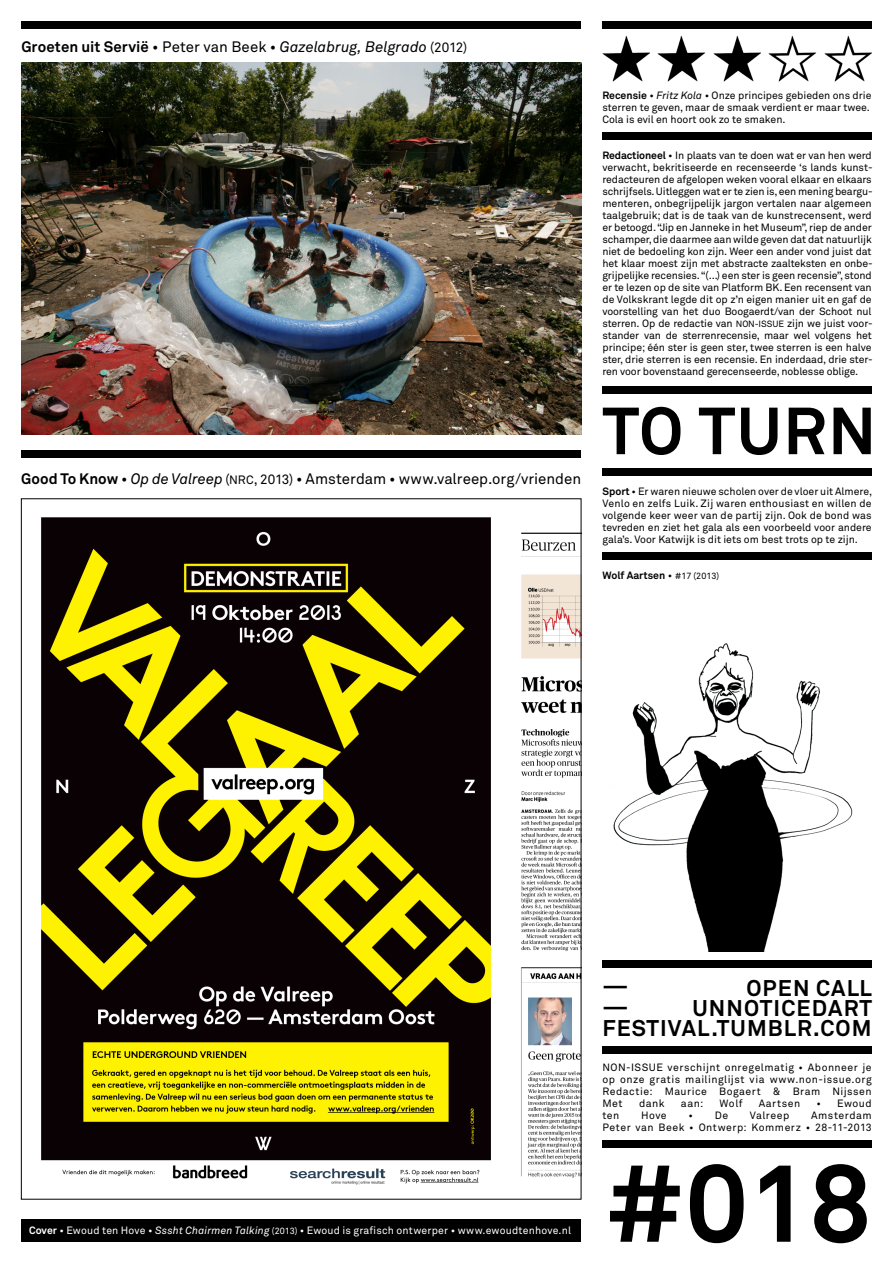
<style>
.page{position:relative;width:893px;height:1263px;background:#fff}
.page>*{position:absolute;margin:0;border:0;box-sizing:border-box;transform-origin:0 0}
.t1{font:700 109.5px "Akkurat";color:#000}
.t2{font:700 65.7px "Akkurat";letter-spacing:.025em;color:#000}
.t3{font:700 22.5px "Akkurat";letter-spacing:.045em;color:#000}
.t4{font:15px "Akkurat";color:#000}
.t5{font:italic 15px "Akkurat";color:#000}
.t6{font:10.5px/12px "Akkurat";letter-spacing:.01em;color:#000;text-align:justify}
.t7{font:10.5px "Akkurat";letter-spacing:.045em;color:#000}
.t8{font:10.5px "Akkurat";letter-spacing:.015em;color:#fff}
.t9{font:10.5px "Akkurat";letter-spacing:.05em;color:#000}
.t10{font:700 10.5px "Akkurat";color:#000}
.t11{font:10.5px "Akkurat";letter-spacing:.055em;color:#000}
.s1{font-weight:700;font-style:normal}
.s2{font-style:normal}
.s3{font-style:normal;font-size:13.5px}
.s4{font-weight:700}
.s5{font-style:italic}
.s6{font-size:13.5px}
.s7{font-size:12px}
.s8{font-size:9px}
.s9{font-weight:400}
.s10{font-weight:400;font-size:9px}
</style>
<div class="page">
<img style="left:613px;top:643px;width:240px;height:308px">
<div style="left:21px;top:450px;width:560px;height:7px;background:#000"></div>
<div style="left:602px;top:21px;width:270px;height:8px;background:#000"></div>
<div style="left:602px;top:552px;width:270px;height:8px;background:#000"></div>
<div style="left:602px;top:386px;width:270px;height:8px;background:#000"></div>
<div style="left:602px;top:468px;width:270px;height:8px;background:#000"></div>
<div style="left:602px;top:1046px;width:270px;height:8px;background:#000"></div>
<div style="left:602px;top:1140px;width:270px;height:8px;background:#000"></div>
<div style="left:602px;top:132px;width:270px;height:8px;background:#000"></div>
<img style="left:602px;top:35px;width:47px;height:47px">
<img style="left:658px;top:35px;width:47px;height:47px">
<img style="left:713px;top:35px;width:48px;height:47px">
<img style="left:769px;top:35px;width:47px;height:47px">
<img style="left:824px;top:35px;width:48px;height:47px">
<div style="left:602px;top:960px;width:270px;height:7px;background:#000"></div>
<div style="left:21px;top:1219px;width:560px;height:23px;background:#000"></div>
<div style="left:21px;top:21px;width:560px;height:8px;background:#000"></div>
<img style="left:21px;top:62px;width:560px;height:373px">
<img style="left:41px;top:517px;width:538px;height:668px">
<p class="t5" style="left:21px;top:37px;width:447px"><span class="s1">Groeten uit Servië</span> <span class="s2">• Peter van Beek •</span> Gazelabrug, Belgrado <span class="s3">(2012)</span></p>
<p class="t4" style="left:21px;top:469px;width:561px"><span class="s4">Good To Know</span> • <span class="s5">Op de Valreep</span> <span class="s6">(</span><span class="s7">NRC</span><span class="s6">, 2013)</span> • Amsterdam • www.valreep.org/vrienden</p>
<p class="t6" style="left:602px;top:89px;width:271px;text-align:left"><span class="s4">Recensie</span> • <span class="s5">Fritz Kola</span> • Onze principes gebieden ons drie sterren te geven, maar de smaak verdient er maar twee.<br>Cola is evil en hoort ook zo te smaken.</p>
<p class="t6" style="left:602px;top:149px;width:272px"><span class="s4">Redactioneel</span> • In plaats van te doen wat er van hen werd verwacht, bekritiseerde en recenseerde ‘s lands kunst&shy;redacteuren de afgelopen weken vooral elkaar en elkaars schrijfsels. Uitleggen wat er te zien is, een mening beargu&shy;menteren, onbegrijpelijk jargon vertalen naar algemeen taalgebruik; dat is de taak van de kunstrecensent, werd er betoogd. “Jip en Janneke in het Museum”, riep de ander schamper, die daarmee aan wilde geven dat dat natuurlijk niet de bedoeling kon zijn. Weer een ander vond juist dat het klaar moest zijn met abstracte zaalteksten en onbe&shy;grijpelijke recensies. “(...) een ster is geen recensie”, stond er te lezen op de site van Platform BK. Een recensent van de Volkskrant legde dit op z’n eigen manier uit en gaf de voorstelling van het duo Boogaerdt/van der Schoot nul sterren. Op de redactie van <span class="s8">NON-ISSUE</span> zijn we juist voor&shy;stander van de sterrenrecensie, maar wel volgens het principe; één ster is geen ster, twee sterren is een halve ster, drie sterren is een recensie. En inderdaad, drie ster&shy;ren voor bovenstaand gerecenseerde, noblesse oblige.</p>
<p class="t2" style="left:602px;top:390px;width:275px">TO TURN</p>
<p class="t6" style="left:602px;top:485px;width:271px"><span class="s4">Sport</span> • Er waren nieuwe scholen over de vloer uit Almere, Venlo en zelfs Luik. Zij waren enthousiast en willen de volgende keer weer van de partij zijn. Ook de bond was tevreden en ziet het gala als een voorbeeld voor andere gala’s. Voor Katwijk is dit iets om best trots op te zijn.</p>
<p class="t10" style="left:602px;top:568px;width:118px">Wolf Aartsen <span class="s9">•</span> <span class="s10">#17 (2013)</span></p>
<p class="t8" style="left:29px;top:1223px;width:543px"><span class="s4">Cover</span> • Ewoud ten Hove • <span class="s5">Sssht Chairmen Talking</span> <span class="s8">(2013)</span> • Ewoud is grafisch ontwerper • www.ewoudtenhove.nl</p>
<p class="t3" style="left:602px;top:972px;width:27px">—</p>
<p class="t3" style="left:746px;top:974px;width:127px">OPEN CALL</p>
<p class="t3" style="left:602px;top:993px;width:27px">—</p>
<p class="t3" style="left:692px;top:994px;width:181px">UNNOTICEDART</p>
<p class="t3" style="left:602px;top:1014px;width:271px">FESTIVAL.TUMBLR.COM</p>
<p class="t7" style="left:602px;top:1060px;width:271px">NON-ISSUE verschijnt onregelmatig • Abonneer je</p>
<p class="t7" style="left:602px;top:1072px;width:271px">op onze gratis mailinglijst via www.non-issue.org</p>
<p class="t7" style="left:602px;top:1084px;width:271px">Redactie: Maurice Bogaert &amp; Bram Nijssen</p>
<p class="t6" style="left:602px;top:1097px;width:22px">Met</p>
<p class="t6" style="left:639px;top:1097px;width:27px">dank</p>
<p class="t6" style="left:681px;top:1097px;width:24px">aan:</p>
<p class="t6" style="left:720px;top:1097px;width:25px">Wolf</p>
<p class="t11" style="left:759px;top:1096px;width:43px">Aartsen</p>
<p class="t6" style="left:816px;top:1097px;width:57px">• Ewoud</p>
<p class="t6" style="left:602px;top:1109px;width:18px">ten</p>
<p class="t6" style="left:641px;top:1109px;width:27px">Hove</p>
<p class="t6" style="left:688px;top:1109px;width:41px">• De</p>
<p class="t7" style="left:750px;top:1108px;width:41px">Valreep</p>
<p class="t9" style="left:811px;top:1108px;width:62px">Amsterdam</p>
<p class="t9" style="left:602px;top:1120px;width:271px">Peter van Beek • Ontwerp: Kommerz • 28-11-2013</p>
<p class="t1" style="left:603px;top:1134px;width:270px">#018</p>
</div>
